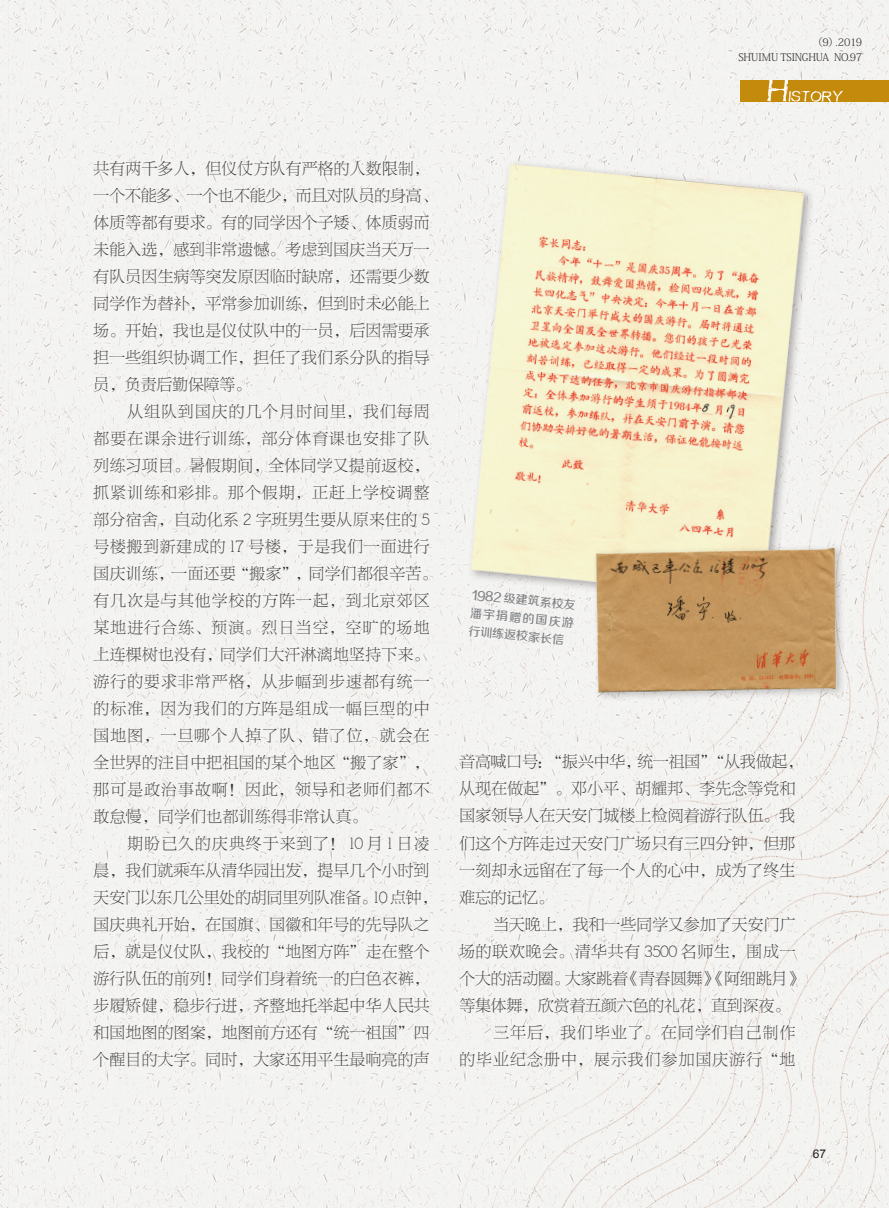
<style>
.page{position:relative;width:889px;height:1208px;background:#fff}
.page>*{position:absolute;margin:0;border:0;box-sizing:border-box;transform-origin:0 0}
.正文字体{font:15.75px/27px "FZNBSJW GB1 0";letter-spacing:.02em;color:#312f30}
.正文字体-2{font:15.75px/27px "FZNBSJW GB1 0";letter-spacing:.07em;color:#312f30}
.正文字体-3{font:15.75px/27px "FZNBSJW GB1 0";color:#312f30}
.正文字体-4{font:15.75px/27px "FZNBSJW GB1 0";letter-spacing:.075em;color:#312f30;text-align:right}
.图注{font:12px/18px "FZZZHUNHJW GB1 0";color:#808285;text-align:justify}
.t1{font:12px "Arial";color:#231f20}
.t2{font:10.5px/15px "Adobe Fangsong Std";letter-spacing:-.03em;color:#312f30;text-align:right}
</style>
<div class="page">
<img style="left:0;top:0;width:889px;height:1208px">
<svg style="left:740px;top:79px;width:149px;height:23px;background:#cb992c"></svg>
<img style="left:459px;top:161px;width:353px;height:441px">
<div style="left:592px;top:543px;width:254px;height:159px;background:#231f20;opacity:.25"></div>
<img style="left:591px;top:541px;width:255px;height:154px">
<svg style="left:0;top:0;width:9px;height:9px"></svg>
<svg style="left:0;top:1198px;width:9px;height:10px"></svg>
<svg style="left:879px;top:0;width:10px;height:9px"></svg>
<svg style="left:879px;top:1198px;width:10px;height:10px"></svg>
<p class="t2" style="left:738px;top:35px;width:125px">（9）.2019<br>SHUIMU TSINGHUA NO.97</p>
<p class="正文字体" style="left:94px;top:156px;width:345px">共有两千多人，但仪仗方队有严格的人数限制，一个不能多、一个也不能少，而且对队员的身高、体质等都有要求。有的同学因个子矮、体质弱而未能入选，感到非常遗憾。考虑到国庆当天万一有队员因生病等突发原因临时缺席，还需要少数同学作为替补，平常参加训练，但到时未必能上场。开始，我也是仪仗队中的一员，后因需要承担一些组织协调工作，担任了我们系分队的指导员，负责后勤保障等。</p>
<p class="正文字体-2" style="left:94px;top:399px;width:345px;text-indent:34px">从组队到国庆的几个月时间里，我们每周都要在课余进行训练，部分体育课也安排了队列练习项目。暑假期间，全体同学又提前返校，抓紧训练和彩排。那个假期，正赶上学校调整部分宿舍，自动化系 2 字班男生要从原来住的 5号楼搬到新建成的 17 号楼，于是我们一面进行国庆训练，一面还要“搬家”，同学们都很辛苦。有几次是与其他学校的方阵一起，到北京郊区某地进行合练、预演。烈日当空，空旷的场地上连棵树也没有，同学们大汗淋漓地坚持下来。游行的要求非常严格，从步幅到步速都有统一的标准，因为我们的方阵是组成一幅巨型的中国地图，一旦哪个人掉了队、错了位，就会在全世界的注目中把祖国的某个地区“搬了家”，那可是政治事故啊！因此，领导和老师们都不敢怠慢，同学们也都训练得非常认真。</p>
<p class="正文字体" style="left:94px;top:831px;width:345px;text-indent:34px">期盼已久的庆典终于来到了！ 10 月 1 日凌晨，我们就乘车从清华园出发，提早几个小时到天安门以东几公里处的胡同里列队准备。10 点钟，国庆典礼开始，在国旗、国徽和年号的先导队之后，就是仪仗队，我校的“地图方阵”走在整个游行队伍的前列！同学们身着统一的白色衣裤，步履矫健，稳步行进，齐整地托举起中华人民共和国地图的图案，地图前方还有“统一祖国”四个醒目的大字。同时，大家还用平生最响亮的声</p>
<p class="图注" style="left:473px;top:586px;width:106px;rotate:6deg">1982 级建筑系校友潘宇捐赠的国庆游行训练返校家长信</p>
<p class="正文字体" style="left:459px;top:749px;width:345px">音高喊口号：“振兴中华，统一祖国”“从我做起，从现在做起”。邓小平、胡耀邦、李先念等党和国家领导人在天安门城楼上检阅着游行队伍。我们这个方阵走过天安门广场只有三四分钟，但那一刻却永远留在了每一个人的心中，成为了终生难忘的记忆。</p>
<p class="正文字体-3" style="left:459px;top:911px;width:345px;text-indent:34px">当天晚上，我和一些同学又参加了天安门广场的联欢晚会。清华共有 3500 名师生，围成一个大的活动圈。大家跳着《青春圆舞》《阿细跳月》等集体舞，欣赏着五颜六色的礼花，直到深夜。</p>
<p class="正文字体-4" style="left:459px;top:1019px;width:337px">三年后，我们毕业了。在同学们自己制作<br>的毕业纪念册中，展示我们参加国庆游行“地</p>
<p class="t1" style="left:813px;top:1145px;width:15px">67</p>
</div>
